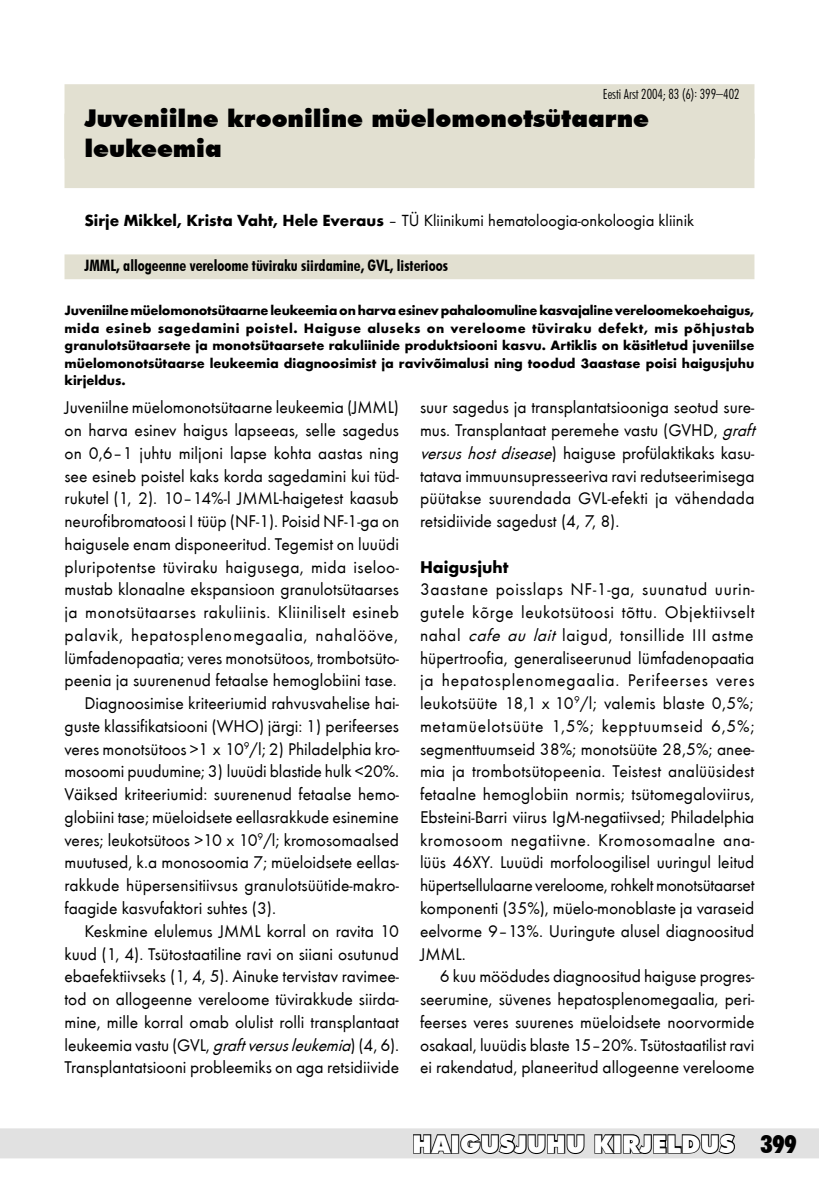
<style>
.page{position:relative;width:819px;height:1191px;background:#fff}
.page>*{position:absolute;margin:0;border:0;box-sizing:border-box;transform-origin:0 0}
._0pealkiri{font:900 24.5px "Futura BT";color:#000}
._0_RUBRIIK{font:900 24.5px "Futura BT";color:#fff}
.t1{font:900 condensed 24.5px "Futura BT";color:#000}
._0body{font:17.5px/22.8px "Futura T";color:#000;text-align:justify}
._0body-2{font:700 17.5px "Futura T";color:#000}
._0autor{font:16.62px "Futura T";color:#000}
._0marksonad{font:700 condensed 15.75px "Futura BT";color:#000}
._0kokkuvote{font:700 14px/17.5px "Futura T";color:#000;text-align:justify}
._0artikklipikkus{font:300 condensed 14px "Futura BT";color:#000}
.s1{font-weight:700}
.s2{font-style:italic}
</style>
<div class="page">
<div style="left:64px;top:84px;width:690px;height:75px;background:#e2e0d1"></div>
<div style="left:64px;top:114px;width:690px;height:74px;background:#e2e0d1"></div>
<div style="left:64px;top:254px;width:690px;height:25px;background:#e2e0d1"></div>
<svg style="left:0;top:1128px;width:819px;height:30px;background:#c9c9c9"></svg>
<p class="_0artikklipikkus" style="left:603px;top:85px;width:138px">Eesti Arst 2004; 83 (6): 399–402</p>
<p class="_0pealkiri" style="left:84px;top:104px;width:566px">Juveniilne krooniline müelomonotsütaarne</p>
<p class="_0pealkiri" style="left:84px;top:133px;width:139px">leukeemia</p>
<p class="_0autor" style="left:84px;top:211px;width:611px"><span class="s1">Sirje Mikkel, Krista Vaht, Hele Everaus</span> – TÜ Kliinikumi hematoloogia-onkoloogia kliinik</p>
<p class="_0marksonad" style="left:84px;top:256px;width:365px">JMML, allogeenne vereloome tüviraku siirdamine, GVL, listerioos</p>
<p class="_0kokkuvote" style="left:64px;top:302px;width:691px">Juveniilne müelomonotsütaarne leukeemia on harva esinev pahaloomuline kasvajaline vereloomekoehaigus, mida esineb sagedamini poistel. Haiguse aluseks on vereloome tüviraku defekt, mis põhjustab granulotsütaarsete ja monotsütaarsete rakuliinide produktsiooni kasvu. Artiklis on käsitletud juveniilse müelomonotsütaarse leukeemia diagnoosimist ja ravivõimalusi ning toodud 3aastase poisi haigusjuhu kirjeldus.</p>
<p class="_0body" style="left:420px;top:396px;width:341px;text-align:left">suur sagedus ja transplantatsiooniga seotud sure&shy;mus. Transplantaat peremehe vastu (GVHD, <span class="s2">graft versushostdisease</span>) haiguse profülaktikaks kasu&shy;tatava immuunsupresseeriva ravi redutseerimisega püütakse suurendada GVL-efekti ja vähendada retsidiivide sagedust (4, 7, 8).</p>
<p class="_0body-2" style="left:420px;top:556px;width:90px">Haigusjuht</p>
<p class="_0body" style="left:420px;top:578px;width:336px">3aastane poisslaps NF-1-ga, suunatud uurin&shy;gutele kõrge leukotsütoosi tõttu. Objektiivselt nahal <span class="s2">cafe au lait</span> laigud, tonsillide III astme hüpertroofia, generaliseerunud lümfadenopaatia ja hepatosplenomegaalia. Perifeerses veres leukotsüüte 18,1 x 10<sup>9</sup>/l; valemis blaste 0,5%; metamüelotsüüte 1,5%; kepptuumseid 6,5%; segmenttuumseid 38%; monotsüüte 28,5%; anee&shy;mia ja trombotsütopeenia. Teistest analüüsidest fetaalne hemoglobiin normis; tsütomegaloviirus, Ebsteini-Barri viirus IgM-negatiivsed; Philadelphia kromosoom negatiivne. Kromosomaalne ana&shy;lüüs 46XY. Luuüdi morfoloogilisel uuringul leitud hüpertsellulaarne vereloome, rohkelt monotsütaarset komponenti (35%), müelo-monoblaste ja varaseid eelvorme 9–13%. Uuringute alusel diagnoositud JMML.</p>
<p class="_0body" style="left:420px;top:965px;width:336px;text-indent:20px">6 kuu möödudes diagnoositud haiguse progres&shy;seerumine, süvenes hepatosplenomegaalia, peri&shy;feerses veres suurenes müeloidsete noorvormide osakaal, luuüdis blaste 15–20%. Tsütostaatilist ravi ei rakendatud, planeeritud allogeenne vereloome</p>
<p class="_0body" style="left:64px;top:396px;width:336px">Juveniilne müelomonotsütaarne leukeemia (JMML) on harva esinev haigus lapseeas, selle sagedus on 0,6–1 juhtu miljoni lapse kohta aastas ning see esineb poistel kaks korda sagedamini kui tüd&shy;rukutel (1, 2). 10–14%-l JMML-haigetest kaasub neurofibromatoosi I tüüp (NF-1). Poisid NF-1-ga on haigusele enam disponeeritud. Tegemist on luuüdi pluripotentse tüviraku haigusega, mida iseloo&shy;mustab klonaalne ekspansioon granulotsütaarses ja monotsütaarses rakuliinis. Kliiniliselt esineb palavik, hepatosplenomegaalia, nahalööve, lümfadenopaatia; veres monotsütoos, trombotsüto&shy;peenia ja suurenenud fetaalse hemoglobiini tase.</p>
<p class="_0body" style="left:64px;top:692px;width:336px;text-indent:20px">Diagnoosimise kriteeriumid rahvusvahelise hai&shy;guste klassifikatsiooni (WHO) järgi: 1) perifeerses veres monotsütoos &gt;1 x 10<sup>9</sup>/l; 2) Philadelphia kro&shy;mosoomi puudumine; 3) luuüdi blastide hulk &lt;20%.<br>Väiksed kriteeriumid: suurenenud fetaalse hemo&shy;globiini tase; müeloidsete eellasrakkude esinemine veres; leukotsütoos &gt;10 x 10<sup>9</sup>/l; kromosomaalsed muutused, k.a monosoomia 7; müeloidsete eellas&shy;rakkude hüpersensitiivsus granulotsüütide-makro&shy;faagide kasvufaktori suhtes (3).</p>
<p class="_0body" style="left:64px;top:919px;width:336px;text-indent:20px">Keskmine elulemus JMML korral on ravita 10 kuud (1, 4). Tsütostaatiline ravi on siiani osutunud ebaefektiivseks (1, 4, 5). Ainuke tervistav ravimee&shy;tod on allogeenne vereloome tüvirakkude siirda&shy;mine, mille korral omab olulist rolli transplantaat leukeemia vastu (GVL, <span class="s2">graftversusleukemia</span>) (4, 6).<br>Transplantatsiooni probleemiks on aga retsidiivide</p>
<p class="_0_RUBRIIK" style="left:412px;top:1129px;width:324px">HAIGUSJUHU KIRJELDUS</p>
<h1 class="t1" style="left:760px;top:1126px;width:38px">399</h1>
</div>
